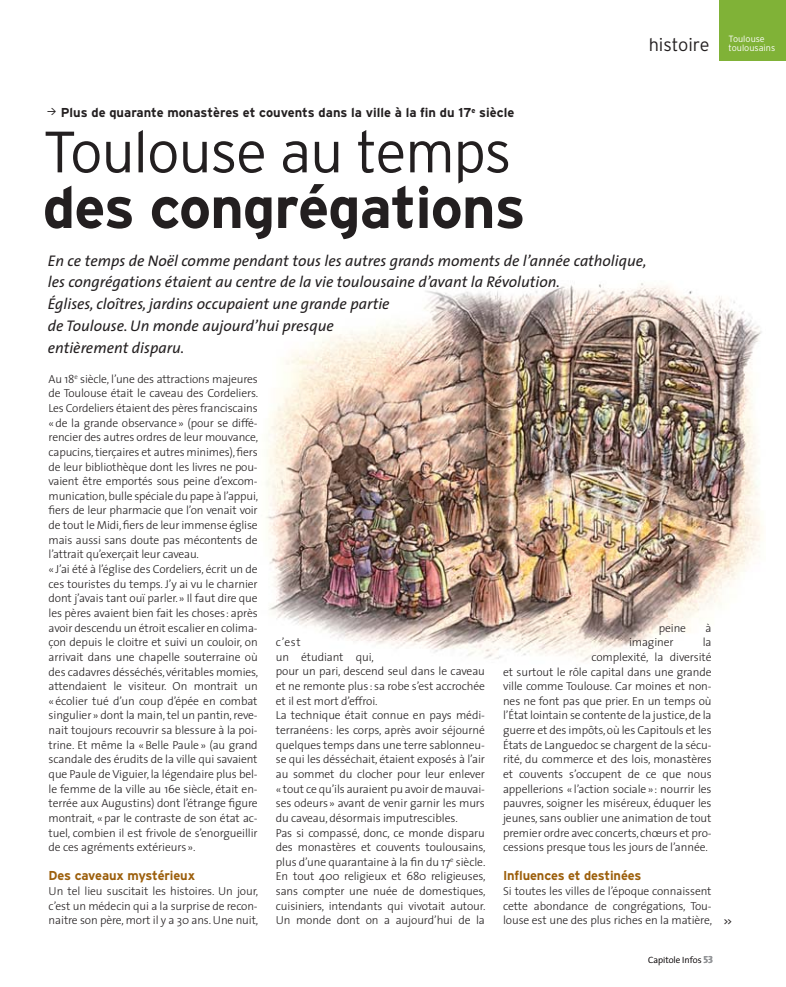
<style>
.page{position:relative;width:786px;height:987px;background:#fff}
.page>*{position:absolute;margin:0;border:0;box-sizing:border-box;transform-origin:0 0}
.t1{font:700 58.1px/55.6px "Interstate";letter-spacing:-.02em;color:#231f20}
.t2{font:300 18.1px "Interstate";color:#231f20}
.t3{font:italic 15.5px/22px "The Sans";color:#231f20}
.t4{font:700 12.9px "Interstate";color:#231f20}
.t5{font:700 12.9px "Interstate";letter-spacing:-.01em;color:#9c5f0c}
.t6{font:300 11.6px/14.6px "The Sans";letter-spacing:-.01em;color:#231f20}
.t7{font:300 9px/9px "Interstate";color:#fff}
.t8{font:200 9px "The Sans";color:#231f20}
.t9{font:italic 600 9px "The Sans";color:#231f20}
.s1{font-weight:300}
.s2{font-family:"The Sans Bold Caps";font-weight:400;font-size:10.3px;color:#939598}
</style>
<div class="page">
<img style="left:266px;top:283px;width:497px;height:379px">
<div style="left:720px;top:0;width:66px;height:61px;background:#80b237"></div>
<p class="t4" style="left:47px;top:108px;width:469px"><sup>&gt;</sup> Plus de quarante monastères et couvents dans la ville à la fin du 17<sup>e</sup> siècle</p>
<p class="t1" style="left:43px;top:130px;width:484px"><span class="s1">Toulouse au temps </span>des congrégations</p>
<p class="t2" style="left:649px;top:39px;width:62px">histoire</p>
<p class="t7" style="left:729px;top:36px;width:48px">Toulouse toulousains</p>
<p class="t3" style="left:48px;top:251px;width:601px">En ce temps de Noël comme pendant tous les autres grands moments de l’année catholique, les congrégations étaient au centre de la vie toulousaine d’avant la Révolution.<br>Églises, cloîtres, jardins occupaient une grande partie<br>de Toulouse. Un monde aujourd’hui presque<br>entièrement disparu.</p>
<p class="t6" style="left:49px;top:373px;width:211px">Au 18<sup>e</sup> siècle, l’une des attractions majeures de Toulouse était le caveau des Cordeliers.<br>Les Cordeliers étaient des pères franciscains « de la grande observance » (pour se diffé&shy;rencier des autres ordres de leur mouvance, capucins, tierçaires et autres minimes), fiers de leur bibliothèque dont les livres ne pou&shy;vaient être emportés sous peine d’excom&shy;munication, bulle spéciale du pape à l’appui, fiers de leur pharmacie que l’on venait voir de tout le Midi, fiers de leur immense église mais aussi sans doute pas mécontents de l’attrait qu’exerçait leur caveau.<br>« J’ai été à l’église des Cordeliers, écrit un de ces touristes du temps. J’y ai vu le charnier dont j’avais tant ouï parler. » Il faut dire que les pères avaient bien fait les choses : après avoir descendu un étroit escalier en colima&shy;çon depuis le cloitre et suivi un couloir, on arrivait dans une chapelle souterraine où des cadavres désséchés, véritables momies, attendaient le visiteur. On montrait un « écolier tué d’un coup d’épée en combat singulier » dont la main, tel un pantin, reve&shy;nait toujours recouvrir sa blessure à la poi&shy;trine. Et même la « Belle Paule » (au grand scandale des érudits de la ville qui savaient que Paule de Viguier, la légendaire plus bel&shy;le femme de la ville au 16e siècle, était en&shy;terrée aux Augustins) dont l’étrange figure montrait, « par le contraste de son état ac&shy;tuel, combien il est frivole de s’enorgueillir de ces agréments extérieurs ».</p>
<p class="t5" style="left:49px;top:871px;width:148px">Des caveaux mystérieux</p>
<p class="t6" style="left:49px;top:885px;width:211px;text-align:justify">Un tel lieu suscitait les histoires. Un jour, c’est un médecin qui a la surprise de recon&shy;naitre son père, mort il y a 30 ans. Une nuit,</p>
<p class="t6" style="left:276px;top:636px;width:211px">c’est<br>un étudiant qui,<br>pour un pari, descend seul dans le caveau et ne remonte plus : sa robe s’est accrochée et il est mort d’effroi.<br>La technique était connue en pays médi&shy;terranéens : les corps, après avoir séjourné quelques temps dans une terre sablonneu&shy;se qui les désséchait, étaient exposés à l’air au sommet du clocher pour leur enlever « tout ce qu’ils auraient pu avoir de mauvai&shy;ses odeurs » avant de venir garnir les murs du caveau, désormais imputrescibles.<br>Pas si compassé, donc, ce monde disparu des monastères et couvents toulousains, plus d’une quarantaine à la fin du 17<sup>e</sup> siècle.<br>En tout 400 religieux et 680 religieuses, sans compter une nuée de domestiques, cuisiniers, intendants qui vivotait autour.<br>Un monde dont on a aujourd’hui de la</p>
<p class="t6" style="left:659px;top:622px;width:29px">peine</p>
<p class="t6" style="left:706px;top:622px;width:8px">à</p>
<p class="t6" style="left:629px;top:636px;width:46px">imaginer</p>
<p class="t6" style="left:703px;top:636px;width:10px">la</p>
<p class="t6" style="left:592px;top:651px;width:122px">complexité, la diversité</p>
<p class="t6" style="left:503px;top:665px;width:210px">et surtout le rôle capital dans une grande</p>
<p class="t6" style="left:503px;top:680px;width:210px">ville comme Toulouse. Car moines et non-</p>
<p class="t6" style="left:503px;top:695px;width:210px">nes ne font pas que prier. En un temps où</p>
<p class="t6" style="left:503px;top:709px;width:210px">l’État lointain se contente de la justice, de la</p>
<p class="t6" style="left:503px;top:724px;width:210px">guerre et des impôts, où les Capitouls et les</p>
<p class="t6" style="left:503px;top:739px;width:210px">États de Languedoc se chargent de la sécu-</p>
<p class="t6" style="left:503px;top:753px;width:210px">rité, du commerce et des lois, monastères</p>
<p class="t6" style="left:503px;top:768px;width:210px">et couvents s’occupent de ce que nous</p>
<p class="t6" style="left:503px;top:783px;width:210px">appellerions « l’action sociale » : nourrir les</p>
<p class="t6" style="left:503px;top:797px;width:210px">pauvres, soigner les miséreux, éduquer les</p>
<p class="t6" style="left:503px;top:812px;width:210px">jeunes, sans oublier une animation de tout</p>
<p class="t6" style="left:503px;top:827px;width:210px">premier ordre avec concerts, chœurs et pro-</p>
<p class="t6" style="left:503px;top:841px;width:206px">cessions presque tous les jours de l’année.</p>
<p class="t5" style="left:503px;top:871px;width:140px">Influences et destinées</p>
<p class="t6" style="left:503px;top:885px;width:211px;text-align:justify">Si toutes les villes de l’époque connaissent cette abondance de congrégations, Tou&shy;louse est une des plus riches en la matière,</p>
<p class="t8" style="left:648px;top:953px;width:67px">Capitole Infos <span class="s2">53</span></p>
<p class="t9" style="left:724px;top:917px;width:10px">&gt; &gt;</p>
</div>
